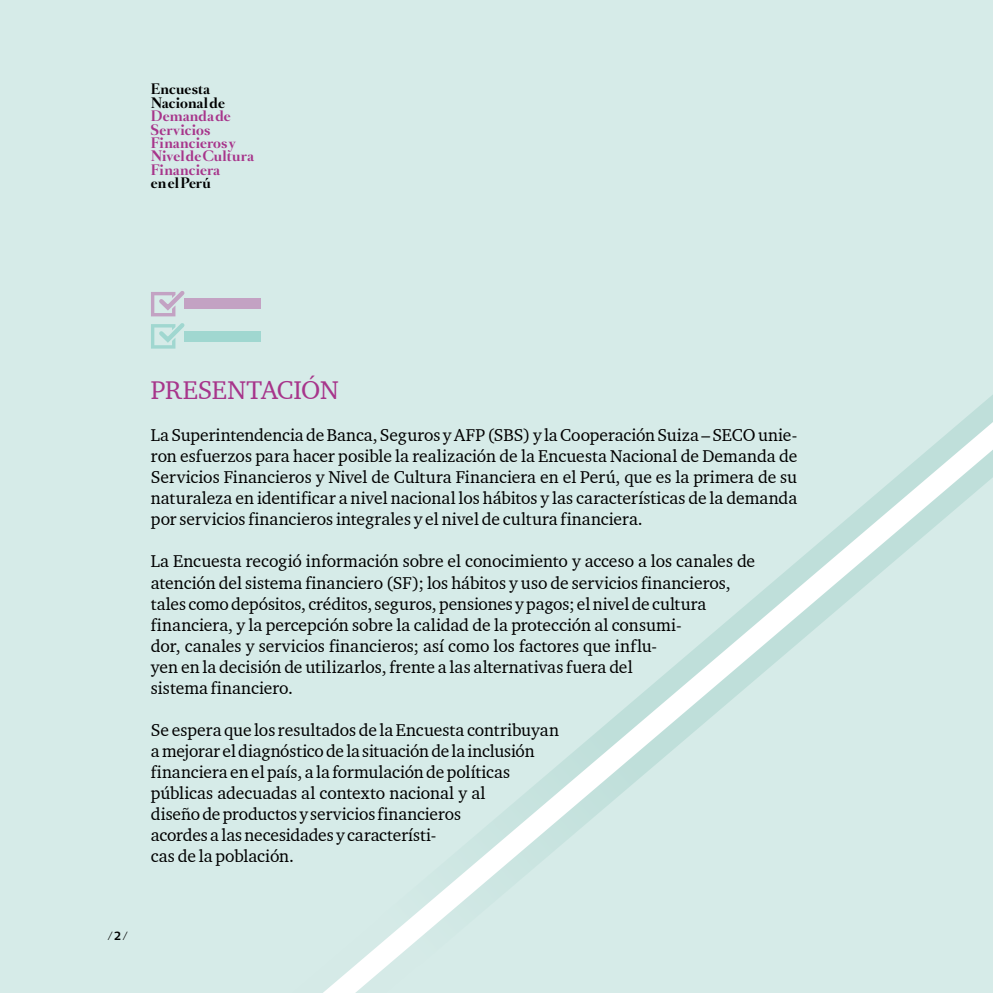
<style>
.page{position:relative;width:993px;height:993px;background:#fff}
.page>*{position:absolute;margin:0;border:0;box-sizing:border-box;transform-origin:0 0}
.t1{font:26.25px "Charter BT Pro";letter-spacing:-.02em;color:#a7358b}
.t2{font:17.5px/21px "Charter BT Pro";color:#000}
.t3{font:700 12.95px/13.5px "Romain Headline";letter-spacing:.01em;color:#a7358b}
.t4{font:700 12.95px/13.5px "Romain Headline";letter-spacing:.01em;color:#000}
.t5{font:300 12.25px "Acto";color:#000}
.s1{font-weight:600}
</style>
<div class="page">
<div style="left:0;top:0;width:992px;height:992px;background:#d6ebe8"></div>
<hr style="left:992px;top:0;width:1px;height:992px;background:#d6ebe8">
<svg style="left:324px;top:396px;width:668px;height:596px"></svg>
<svg style="left:151px;top:291px;width:34px;height:57px"></svg>
<div style="left:184px;top:298px;width:77px;height:11px;background:#c3a2c3"></div>
<div style="left:184px;top:331px;width:77px;height:11px;background:#a0d7d0"></div>
<p class="t4" style="left:151px;top:83px;width:75px">Encuesta<br>Nacional de</p>
<p class="t3" style="left:151px;top:109px;width:104px">Demandade<br>Servicios<br>Financieros y<br>Nivel de Cultura<br>Financiera</p>
<p class="t4" style="left:151px;top:176px;width:61px">en el Perú</p>
<h1 class="t1" style="left:151px;top:373px;width:189px">PRESENTACIÓN</h1>
<p class="t2" style="left:151px;top:424px;width:647px;text-align:justify">La Superintendencia de Banca, Seguros y AFP (SBS) y la Cooperación Suiza – SECO unie&shy;ron esfuerzos para hacer posible la realización de la Encuesta Nacional de Demanda de Servicios Financieros y Nivel de Cultura Financiera en el Perú, que es la primera de su naturaleza en identificar a nivel nacional los hábitos y las características de la demanda por servicios financieros integrales y el nivel de cultura financiera.</p>
<p class="t2" style="left:151px;top:550px;width:605px">La Encuesta recogió información sobre el conocimiento y acceso a los canales de atención del sistema financiero (SF); los hábitos y uso de servicios financieros, tales como depósitos, créditos, seguros, pensiones y pagos; el nivel de cultura financiera, y la percepción sobre la calidad de la protección al consumi-<br>dor, canales y servicios financieros; así como los factores que influ-<br>yen en la decisión de utilizarlos, frente a las alternativas fuera del<br>sistema financiero.</p>
<p class="t2" style="left:151px;top:718px;width:409px">Se espera que los resultados de la Encuesta contribuyan a mejorar el diagnóstico de la situación de la inclusión financiera en el país, a la formulación de políticas públicas adecuadas al contexto nacional y al<br>diseño de productos y servicios financieros<br>acordes a las necesidades y característi-<br>cas de la población.</p>
<p class="t5" style="left:107px;top:928px;width:23px">/<span class="s1">2</span>/</p>
</div>
